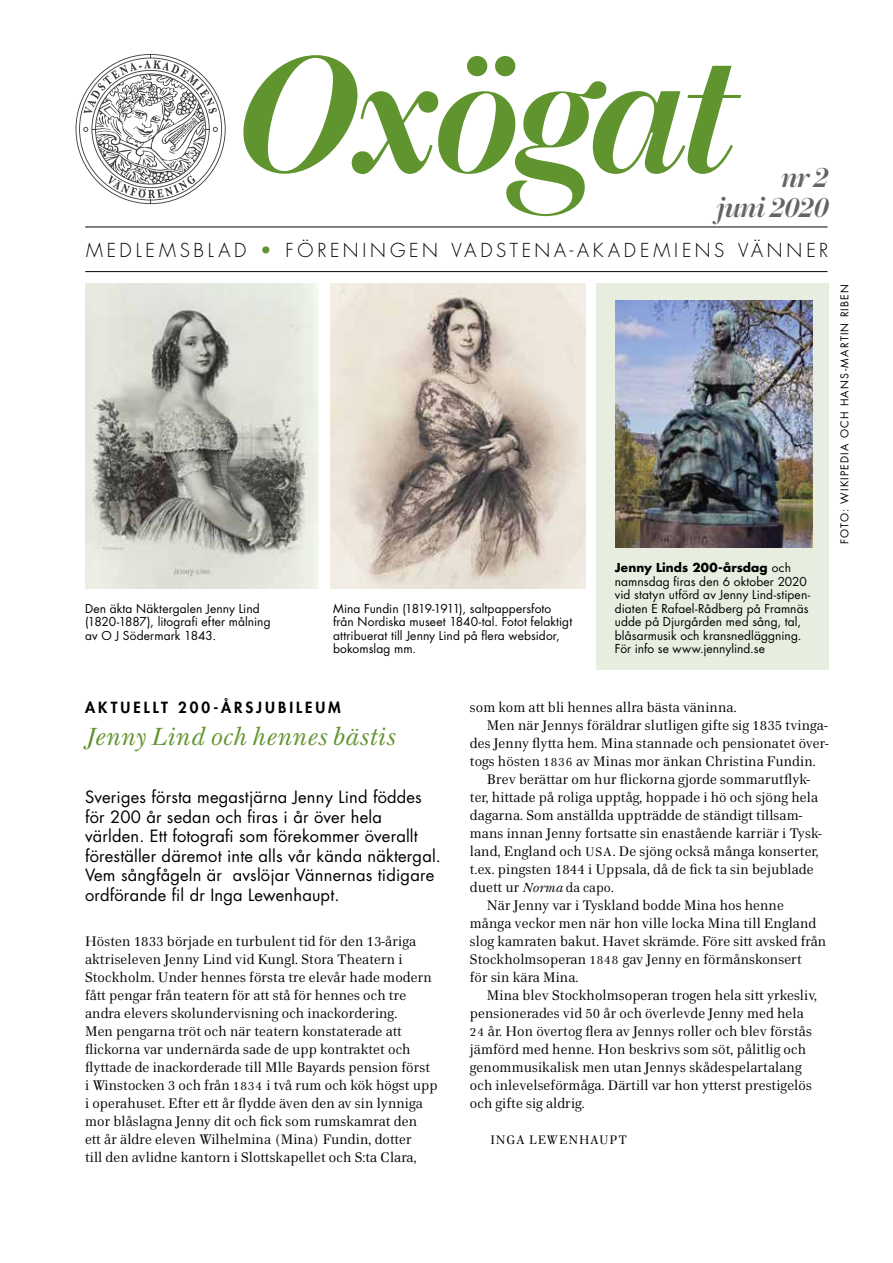
<style>
.page{position:relative;width:893px;height:1263px;background:#fff}
.page>*{position:absolute;margin:0;border:0;box-sizing:border-box;transform-origin:0 0}
.t1{font:italic 700 27px/30px "Home Display";letter-spacing:-.01em;color:#636466;text-align:right}
.t2{font:italic 24px "Home Text";letter-spacing:.005em;color:#60942f}
.t3{font:300 18.75px "Futura Std";letter-spacing:.2em;color:#000}
.t4{font:16.5px/19.5px "Futura Std";letter-spacing:.01em;color:#000}
.t5{font:800 15px "Futura Std";letter-spacing:.2em;color:#000}
.t6{font:13.5px/18px "Home Text";letter-spacing:.01em;color:#000}
.t7{font:12px/13.5px "Futura Std";letter-spacing:.01em;color:#000}
.t8{font:12px "Home Text";letter-spacing:.075em;color:#000}
.t9{font:10.5px "Futura Std";letter-spacing:.115em;color:#000}
.s1{color:#60942f}
.s2{font-weight:700}
.s3{font-size:12px}
.s4{font-style:italic;font-size:12.75px}
.s5{font-size:12.75px}
</style>
<div class="page">
<div style="left:596px;top:283px;width:233px;height:387px;background:#e7eee0"></div>
<svg style="left:243px;top:55px;width:498px;height:161px"></svg>
<img style="left:85px;top:283px;width:234px;height:306px">
<img style="left:331px;top:283px;width:255px;height:306px">
<img style="left:615px;top:300px;width:197px;height:248px">
<hr style="left:85px;top:271px;width:742px;height:1px;background:#000">
<hr style="left:85px;top:227px;width:742px;height:1px;background:#000">
<svg style="left:76px;top:54px;width:150px;height:150px"></svg>
<h1 class="t1" style="left:716px;top:162px;width:114px">nr 2<br>juni 2020</h1>
<h3 class="t3" style="left:86px;top:239px;width:744px">MEDLEMSBLAD <span class="s1">•</span> FÖRENINGEN VADSTENA-AKADEMIENS VÄNNER</h3>
<p class="t7" style="left:85px;top:601px;width:187px">Den äkta Näktergalen Jenny Lind (1820-1887), litografi efter målning av O J Södermark 1843.</p>
<p class="t7" style="left:333px;top:601px;width:241px">Mina Fundin (1819-1911), saltpappersfoto från Nordiska museet 1840-tal. Fotot felaktigt attribuerat till Jenny Lind på flera websidor, bokomslag mm.</p>
<p class="t7" style="left:615px;top:561px;width:197px"><span class="s2">Jenny Linds 200-årsdag</span> och namnsdag firas den 6 oktober 2020 vid statyn utförd av Jenny Lind-stipen&shy;diaten E Rafael-Rådberg på Framnäs udde på Djurgården med sång, tal, blåsarmusik och kransnedläggning.<br>För info se www.jennylind.se</p>
<p class="t9" style="left:838px;top:544px;width:261px;rotate:-90deg">FOTO: WIKIPEDIA OCH HANS-MARTIN RIBEN</p>
<p class="t5" style="left:85px;top:698px;width:257px">AKTUELLT 200-ÅRSJUBILEUM</p>
<h2 class="t2" style="left:85px;top:721px;width:311px">Jenny Lind och hennes bästis</h2>
<p class="t4" style="left:85px;top:788px;width:357px">Sveriges första megastjärna Jenny Lind föddes för 200 år sedan och firas i år över hela världen. Ett fotografi som förekommer överallt föreställer däremot inte alls vår kända näktergal.<br>Vem sångfågeln är avslöjar Vännernas tidigare ordförande fil dr Inga Lewenhaupt.</p>
<p class="t6" style="left:85px;top:932px;width:354px">Hösten 1833 började en turbulent tid för den 13-åriga aktriseleven Jenny Lind vid Kungl. Stora Theatern i Stockholm. Under hennes första tre elevår hade modern fått pengar från teatern för att stå för hennes och tre andra elevers skolundervisning och inackordering.<br>Men pengarna tröt och när teatern konstaterade att flickorna var undernärda sade de upp kontraktet och flyttade de inackorderade till Mlle Bayards pension först<br>i Winstocken 3 och från <span class="s3">1834</span> i två rum och kök högst upp i operahuset. Efter ett år flydde även den av sin lynniga mor blåslagna Jenny dit och fick som rumskamrat den<br>ett år äldre eleven Wilhelmina (Mina) Fundin, dotter<br>till den avlidne kantorn i Slottskapellet och S:ta Clara,</p>
<p class="t6" style="left:470px;top:698px;width:268px">som kom att bli hennes allra bästa väninna.</p>
<p class="t6" style="left:487px;top:716px;width:342px">Men när Jennys föräldrar slutligen gifte sig 1835 tvinga-</p>
<p class="t6" style="left:470px;top:734px;width:360px">des Jenny flytta hem. Mina stannade och pensionatet över-</p>
<p class="t6" style="left:470px;top:752px;width:347px">togs hösten <span class="s3">1836</span> av Minas mor änkan Christina Fundin.</p>
<p class="t6" style="left:487px;top:770px;width:325px">Brev berättar om hur flickorna gjorde sommarutflyk-</p>
<p class="t6" style="left:470px;top:788px;width:350px">ter, hittade på roliga upptåg, hoppade i hö och sjöng hela</p>
<p class="t6" style="left:470px;top:806px;width:334px">dagarna. Som anställda uppträdde de ständigt tillsam-</p>
<p class="t6" style="left:470px;top:824px;width:353px">mans innan Jenny fortsatte sin enastående karriär i Tysk-</p>
<p class="t6" style="left:470px;top:842px;width:350px">land, England och <span class="s3">USA</span>. De sjöng också många konserter,</p>
<p class="t6" style="left:470px;top:860px;width:345px">t.ex. pingsten 1844 i Uppsala, då de fick ta sin bejublade</p>
<p class="t6" style="left:470px;top:878px;width:145px">duett ur <span class="s4">Norma</span> <span class="s5">da capo.</span></p>
<p class="t6" style="left:487px;top:896px;width:299px">När Jenny var i Tyskland bodde Mina hos henne</p>
<p class="t6" style="left:470px;top:914px;width:348px">många veckor men när hon ville locka Mina till England</p>
<p class="t6" style="left:470px;top:932px;width:358px">slog kamraten bakut. Havet skrämde. Före sitt avsked från</p>
<p class="t6" style="left:470px;top:950px;width:333px">Stockholmsoperan <span class="s3">1848</span> gav Jenny en förmånskonsert</p>
<p class="t6" style="left:470px;top:968px;width:110px">för sin kära Mina.</p>
<p class="t6" style="left:487px;top:986px;width:332px">Mina blev Stockholmsoperan trogen hela sitt yrkesliv,</p>
<p class="t6" style="left:470px;top:1004px;width:335px">pensionerades vid 50 år och överlevde Jenny med hela</p>
<p class="t6" style="left:470px;top:1022px;width:344px"><span class="s3">24</span> år. Hon övertog flera av Jennys roller och blev förstås</p>
<p class="t6" style="left:470px;top:1040px;width:338px">jämförd med henne. Hon beskrivs som söt, pålitlig och</p>
<p class="t6" style="left:470px;top:1058px;width:333px">genommusikalisk men utan Jennys skådespelartalang</p>
<p class="t6" style="left:470px;top:1076px;width:343px">och inlevelseförmåga. Därtill var hon ytterst prestigelös</p>
<p class="t6" style="left:470px;top:1094px;width:116px">och gifte sig aldrig.</p>
<p class="t8" style="left:490px;top:1132px;width:138px">INGA LEWENHAUPT</p>
</div>
